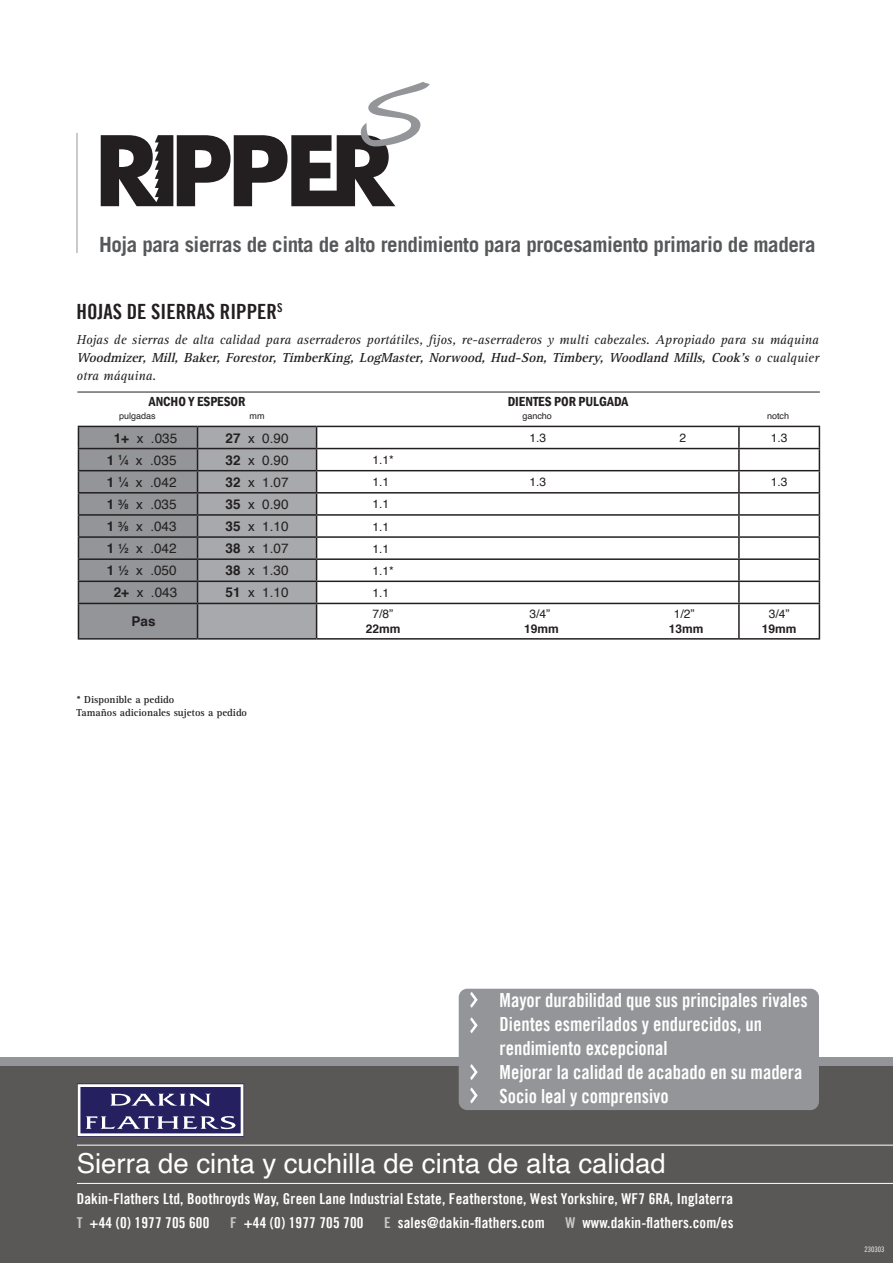
<style>
.page{position:relative;width:893px;height:1263px;background:#fff}
.page>*{position:absolute;margin:0;border:0;box-sizing:border-box;transform-origin:0 0}
.t1{font:88.05px "Handwriting Dakota";color:#939598}
.t2{font:27.6px "Helvetica";color:#fff}
.t3{font:700 21px "Trade Gothic LT Com";letter-spacing:-.02em;color:#57585a}
.t4{font:21px "Trade Gothic Bold Cond Twenty";color:#231f20}
.t5{font:19.5px/24px "Trade Gothic Bold Cond Twenty";color:#fff;scale:.96 1}
.t6{font:15px "Trade Gothic Bold Cond Twenty";letter-spacing:.01em;color:#fff}
.t7{font:italic 13.5px/18px "Rotis Serif AT";color:#231f20;text-align:justify}
.t8{font:13.5px "Helvetica";color:#231f20}
.t9{font:600 condensed 13.5px "Franklin Gothic";color:#231f20}
.t10{font:700 13.5px "Helvetica";color:#231f20}
.t11{font:12px "Helvetica";color:#231f20}
.t12{font:700 12px "Helvetica";color:#231f20}
.t13{font:700 10.5px "Rotis Serif AT";color:#231f20}
.t14{font:9px "Helvetica";color:#231f20}
.t15{font:7.5px "Trade Gothic LT Com Cn 18";color:#fff}
.s1{font-weight:700}
.s2{font-weight:700;font-size:7.35px}
.s3{color:#c7c8ca}
</style>
<div class="page">
<hr style="left:77px;top:392px;width:743px;height:1px;background:#231f20">
<div style="left:0;top:1066px;width:893px;height:197px;background:#5a5757"></div>
<div style="left:0;top:1057px;width:893px;height:9px;background:#939598"></div>
<div style="left:459px;top:989px;width:360px;height:121px;background:#939598;border-radius:9px"></div>
<svg style="left:470px;top:992px;width:8px;height:16px"></svg>
<svg style="left:470px;top:1017px;width:8px;height:16px"></svg>
<svg style="left:470px;top:1064px;width:8px;height:16px"></svg>
<svg style="left:470px;top:1087px;width:8px;height:16px"></svg>
<svg style="left:77px;top:1083px;width:167px;height:54px"></svg>
<hr style="left:77px;top:1183px;width:816px;height:1px;background:#fff">
<hr style="left:77px;top:1145px;width:816px;height:1px;background:#fff">
<div style="left:77px;top:133px;width:1px;height:120px;border:1px solid #c7c8ca"></div>
<svg style="left:101px;top:82px;width:329px;height:124px"></svg>
<hr style="left:317px;top:426px;width:422px;height:1px;background:#231f20">
<hr style="left:739px;top:426px;width:81px;height:1px;background:#231f20">
<hr style="left:738px;top:427px;width:2px;height:21px;background:#231f20">
<hr style="left:317px;top:448px;width:422px;height:1px;background:#231f20">
<hr style="left:739px;top:448px;width:81px;height:1px;background:#231f20">
<hr style="left:738px;top:449px;width:2px;height:21px;background:#231f20">
<hr style="left:317px;top:470px;width:422px;height:1px;background:#231f20">
<hr style="left:739px;top:470px;width:81px;height:1px;background:#231f20">
<hr style="left:738px;top:471px;width:2px;height:21px;background:#231f20">
<hr style="left:317px;top:492px;width:422px;height:1px;background:#231f20">
<hr style="left:739px;top:492px;width:81px;height:1px;background:#231f20">
<hr style="left:738px;top:493px;width:2px;height:21px;background:#231f20">
<hr style="left:317px;top:514px;width:422px;height:2px;background:#231f20">
<hr style="left:739px;top:514px;width:81px;height:2px;background:#231f20">
<hr style="left:738px;top:516px;width:2px;height:20px;background:#231f20">
<hr style="left:317px;top:536px;width:422px;height:2px;background:#231f20">
<hr style="left:739px;top:536px;width:81px;height:2px;background:#231f20">
<hr style="left:738px;top:538px;width:2px;height:20px;background:#231f20">
<hr style="left:317px;top:558px;width:422px;height:2px;background:#231f20">
<hr style="left:739px;top:558px;width:81px;height:2px;background:#231f20">
<hr style="left:738px;top:560px;width:2px;height:20px;background:#231f20">
<hr style="left:317px;top:580px;width:422px;height:2px;background:#231f20">
<svg style="left:78px;top:426px;width:239px;height:212px;background:#949599"></svg>
<hr style="left:739px;top:580px;width:81px;height:2px;background:#231f20">
<hr style="left:738px;top:582px;width:2px;height:21px;background:#231f20">
<svg style="left:819px;top:427px;width:1px;height:176px"></svg>
<hr style="left:78px;top:603px;width:120px;height:1px;background:#231f20">
<hr style="left:78px;top:604px;width:1px;height:34px;background:#231f20">
<hr style="left:198px;top:603px;width:119px;height:1px;background:#231f20">
<hr style="left:197px;top:604px;width:1px;height:34px;background:#231f20">
<hr style="left:317px;top:603px;width:422px;height:1px;background:#231f20">
<hr style="left:316px;top:604px;width:1px;height:34px;background:#231f20">
<hr style="left:739px;top:603px;width:81px;height:1px;background:#231f20">
<hr style="left:738px;top:604px;width:2px;height:34px;background:#231f20">
<hr style="left:819px;top:604px;width:1px;height:34px;background:#231f20">
<hr style="left:78px;top:638px;width:120px;height:2px;background:#231f20">
<hr style="left:198px;top:638px;width:119px;height:2px;background:#231f20">
<hr style="left:317px;top:638px;width:422px;height:2px;background:#231f20">
<hr style="left:739px;top:638px;width:81px;height:2px;background:#231f20">
<p class="t1" style="left:355px;top:63px;width:66px">S</p>
<p class="t3" style="left:99px;top:232px;width:718px">Hoja para sierras de cinta de alto rendimiento para procesamiento primario de madera</p>
<p class="t4" style="left:77px;top:299px;width:208px">HOJAS DE SIERRAS RIPPER<sup>S</sup></p>
<p class="t7" style="left:77px;top:331px;width:744px">Hojas de sierras de alta calidad para aserraderos portátiles, fijos, re-aserraderos y multi cabezales. Apropiado para su máquina <span class="s1">Woodmizer, Mill, Baker, Forestor, TimberKing, LogMaster, Norwood, Hud-Son, Timbery, Woodland Mills, Cook’s</span> o c u a l q u i e r otra máquina.</p>
<p class="t9" style="left:149px;top:393px;width:98px">ANCHO Y ESPESOR</p>
<p class="t9" style="left:508px;top:393px;width:122px">DIENTES POR PULGADA</p>
<p class="t14" style="left:119px;top:409px;width:38px">pulgadas</p>
<p class="t14" style="left:250px;top:409px;width:16px">mm</p>
<p class="t14" style="left:522px;top:409px;width:31px">gancho</p>
<p class="t14" style="left:767px;top:409px;width:24px">notch</p>
<p class="t8" style="left:114px;top:427px;width:65px"><span class="s1">1+</span> x .035</p>
<p class="t8" style="left:226px;top:427px;width:65px"><span class="s1">27</span> x 0.90</p>
<p class="t11" style="left:529px;top:428px;width:18px">1.3</p>
<p class="t11" style="left:680px;top:428px;width:8px">2</p>
<p class="t11" style="left:771px;top:428px;width:18px">1.3</p>
<p class="t8" style="left:107px;top:449px;width:71px"><span class="s1">1</span> <sup>1</sup><span class="s1">⁄</span><span class="s2">4</span> x .035</p>
<p class="t8" style="left:226px;top:449px;width:65px"><span class="s1">32</span> x 0.90</p>
<p class="t11" style="left:373px;top:451px;width:23px">1.1*</p>
<p class="t8" style="left:107px;top:472px;width:71px"><span class="s1">1</span> <sup>1</sup><span class="s1">⁄</span><span class="s2">4</span> x .042</p>
<p class="t8" style="left:226px;top:472px;width:65px"><span class="s1">32</span> x 1.07</p>
<p class="t11" style="left:373px;top:473px;width:18px">1.1</p>
<p class="t11" style="left:529px;top:473px;width:18px">1.3</p>
<p class="t11" style="left:771px;top:473px;width:18px">1.3</p>
<p class="t8" style="left:107px;top:494px;width:71px"><span class="s1">1</span> <sup>3</sup><span class="s1">⁄</span><span class="s2">8</span> x .035</p>
<p class="t8" style="left:226px;top:494px;width:65px"><span class="s1">35</span> x 0.90</p>
<p class="t11" style="left:373px;top:495px;width:18px">1.1</p>
<p class="t8" style="left:107px;top:516px;width:71px"><span class="s1">1</span> <sup>3</sup><span class="s1">⁄</span><span class="s2">8</span> x .043</p>
<p class="t8" style="left:226px;top:516px;width:65px"><span class="s1">35</span> x 1.10</p>
<p class="t11" style="left:373px;top:517px;width:18px">1.1</p>
<p class="t8" style="left:107px;top:538px;width:71px"><span class="s1">1</span> <sup>1</sup><span class="s1">⁄</span><span class="s2">2</span> x .042</p>
<p class="t8" style="left:226px;top:538px;width:65px"><span class="s1">38</span> x 1.07</p>
<p class="t11" style="left:373px;top:539px;width:18px">1.1</p>
<p class="t8" style="left:107px;top:560px;width:71px"><span class="s1">1</span> <sup>1</sup><span class="s1">⁄</span><span class="s2">2</span> x .050</p>
<p class="t8" style="left:226px;top:560px;width:65px"><span class="s1">38</span> x 1.30</p>
<p class="t11" style="left:373px;top:561px;width:23px">1.1*</p>
<p class="t8" style="left:114px;top:582px;width:65px"><span class="s1">2+</span> x .043</p>
<p class="t8" style="left:226px;top:582px;width:65px"><span class="s1">51</span> x 1.10</p>
<p class="t11" style="left:373px;top:583px;width:18px">1.1</p>
<p class="t10" style="left:132px;top:610px;width:26px">Pas</p>
<p class="t11" style="left:372px;top:605px;width:22px">7/8”</p>
<p class="t11" style="left:530px;top:605px;width:22px">3/4”</p>
<p class="t11" style="left:674px;top:605px;width:22px">1/2”</p>
<p class="t12" style="left:366px;top:619px;width:36px">22mm</p>
<p class="t12" style="left:524px;top:619px;width:36px">19mm</p>
<p class="t12" style="left:669px;top:619px;width:36px">13mm</p>
<p class="t11" style="left:769px;top:605px;width:22px">3/4”</p>
<p class="t12" style="left:762px;top:619px;width:36px">19mm</p>
<p class="t13" style="left:77px;top:694px;width:99px">* Disponible a pedido</p>
<p class="t13" style="left:77px;top:706px;width:172px">Tamaños adicionales sujetos a pedido</p>
<p class="t5" style="left:500px;top:988px;width:322px">Mayor durabilidad que sus principales rivales</p>
<p class="t5" style="left:500px;top:1012px;width:275px">Dientes esmerilados y endurecidos, un rendimiento excepcional</p>
<p class="t5" style="left:500px;top:1060px;width:317px">Mejorar la calidad de acabado en su madera</p>
<p class="t5" style="left:500px;top:1084px;width:178px">Socio leal y comprensivo</p>
<p class="t2" style="left:77px;top:1142px;width:591px">Sierra de cinta y cuchilla de cinta de alta calidad</p>
<p class="t6" style="left:77px;top:1189px;width:658px">Dakin-Flathers Ltd, Boothroyds Way, Green Lane Industrial Estate, Featherstone, West Yorkshire, WF7 6RA, Inglaterra</p>
<p class="t6" style="left:77px;top:1213px;width:134px"><span class="s3">T</span> +44 (0) 1977 705 600</p>
<p class="t6" style="left:230px;top:1213px;width:135px"><span class="s3">F</span> +44 (0) 1977 705 700</p>
<p class="t6" style="left:384px;top:1213px;width:162px"><span class="s3">E</span> sales@dakin-flathers.com</p>
<p class="t6" style="left:565px;top:1213px;width:170px"><span class="s3">W</span> www.dakin-flathers.com/es</p>
<p class="t15" style="left:864px;top:1245px;width:21px">230303</p>
</div>
